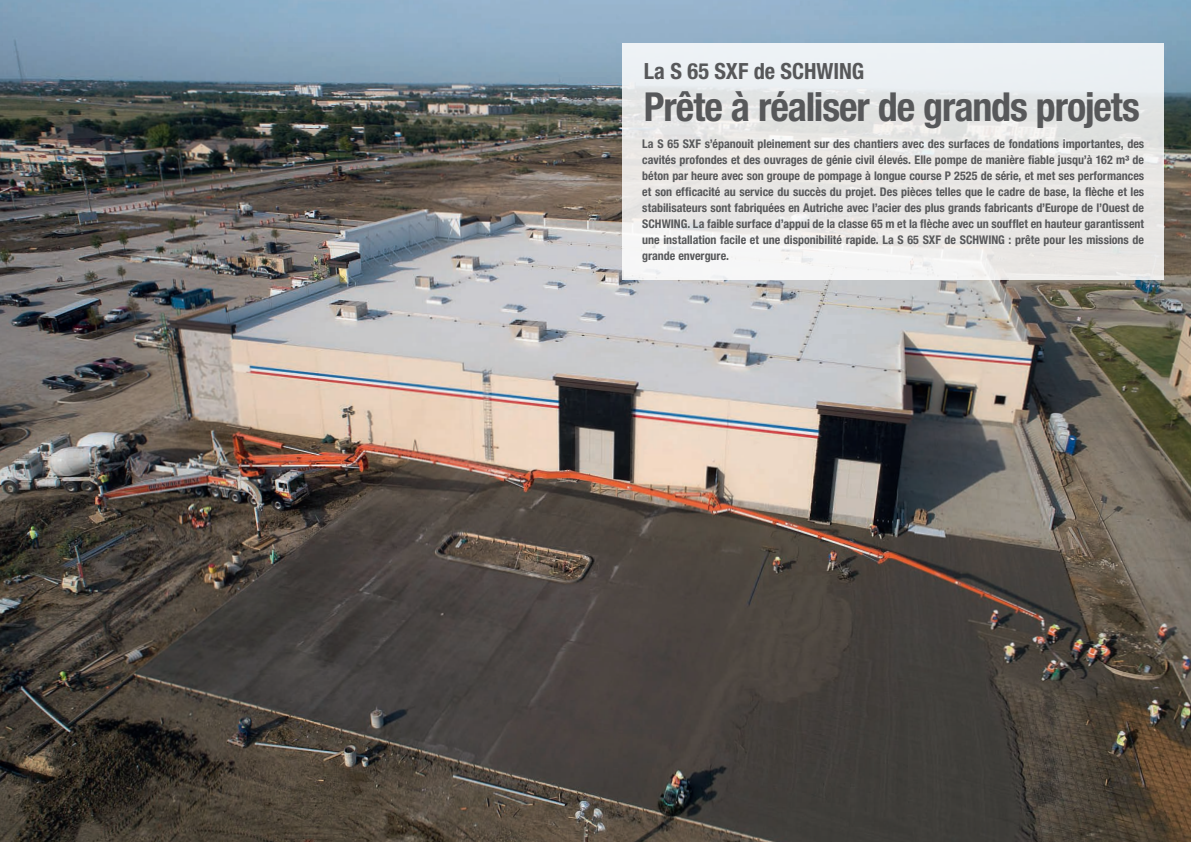
<style>
.page{position:relative;width:1191px;height:842px;background:#fff}
.page>*{position:absolute;margin:0;border:0;box-sizing:border-box;transform-origin:0 0}
.t1{font:700 condensed 40px "Helvetica Neue LT Std";letter-spacing:-.03em;color:#57585a}
.t2{font:700 condensed 22.3px "Helvetica Neue LT Std";color:#57585a}
.t3{font:700 condensed 12px/16px "Helvetica Neue LT Std";color:#57585a;text-align:justify}
</style>
<div class="page">
<img style="left:0;top:0;width:1191px;height:842px">
<div style="left:622px;top:43px;width:542px;height:237px;background:linear-gradient(to right,#ededec,#e7e7e7)"></div>
<h2 class="t2" style="left:644px;top:58px;width:222px">La S 65 SXF de SCHWING</h2>
<h1 class="t1" style="left:644px;top:83px;width:498px">Prête à réaliser de grands projets</h1>
<p class="t3" style="left:642px;top:136px;width:503px">La S 65 SXF s’épanouit pleinement sur des chantiers avec des surfaces de fondations importantes, des cavités profondes et des ouvrages de génie civil élevés. Elle pompe de manière fiable jusqu’à 162 m³ de béton par heure avec son groupe de pompage à longue course P 2525 de série, et met ses performances et son efficacité au service du succès du projet. Des pièces telles que le cadre de base, la flèche et les stabilisateurs sont fabriquées en Autriche avec l’acier des plus grands fabricants d’Europe de l’Ouest de SCHWING. La faible surface d’appui de la classe 65 m et la flèche avec un soufflet en hauteur garantissent une installation facile et une disponibilité rapide. La S 65 SXF de SCHWING : prête pour les missions de grande envergure.</p>
</div>
